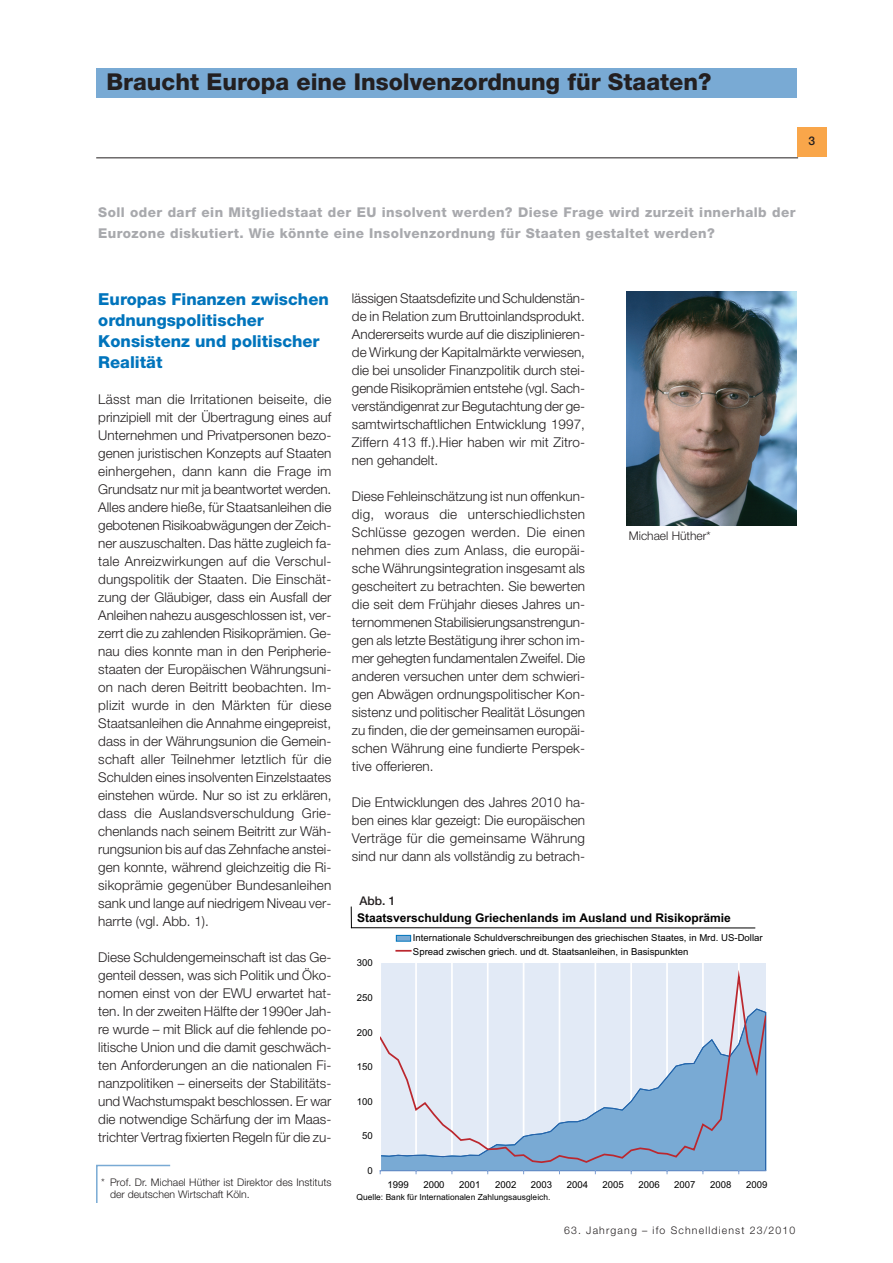
<style>
.page{position:relative;width:893px;height:1263px;background:#fff}
.page>*{position:absolute;margin:0;border:0;box-sizing:border-box;transform-origin:0 0}
.t1{font:800 23.25px "Helvetica Neue LT Std";color:#231f20}
.t2{font:800 16.5px/21px "Helvetica Neue LT Std";color:#0074bc}
.t3{font:300 13.5px/18px "Helvetica Neue LT Std";color:#231f20;text-align:justify}
.t4{font:800 13.5px/21px "Helvetica Neue LT Std";letter-spacing:.03em;color:#a8a9ad}
.t5{font:700 12px "Arial";color:#000001}
.t6{font:300 12px "Helvetica Neue LT Std";color:#231f20}
.t7{font:500 12px "Helvetica Neue LT Std";color:#231f20}
.t8{font:300 10.5px/12.8px "Helvetica Neue LT Std";letter-spacing:.005em;color:#231f20}
.t9{font:300 10.5px "Helvetica Neue LT Std";letter-spacing:.11em;color:#231f20}
.t10{font:9.6px/13.2px "Arial";color:#000001}
.t11{font:8.4px "Arial";color:#000001}
</style>
<div class="page">
<hr style="left:96px;top:157px;width:702px;height:1px;background:#231f20">
<div style="left:796px;top:128px;width:30px;height:29px;background:#f9a64a"></div>
<div style="left:97px;top:68px;width:699px;height:30px;background:#79aad4"></div>
<img style="left:626px;top:292px;width:170px;height:234px">
<svg style="left:96px;top:1164px;width:75px;height:39px"></svg>
<svg style="left:381px;top:1009px;width:385px;height:162px"></svg>
<hr style="left:380px;top:1171px;width:385px;height:1px;background:#7f9fd2">
<svg style="left:380px;top:963px;width:385px;height:201px"></svg>
<div style="left:396px;top:935px;width:14px;height:6px;background:#79aad4"></div>
<div style="left:396px;top:935px;width:15px;height:6px;border:1px solid #0074bc"></div>
<svg style="left:396px;top:950px;width:15px;height:2px"></svg>
<svg style="left:351px;top:907px;width:1px;height:20px"></svg>
<hr style="left:351px;top:927px;width:404px;height:1px;background:#000001">
<h1 class="t1" style="left:106px;top:73px;width:606px">Braucht Europa eine Insolvenzordnung für Staaten?</h1>
<p class="t7" style="left:808px;top:136px;width:8px">3</p>
<p class="t4" style="left:98px;top:203px;width:698px">Soll oder darf ein Mitgliedstaat der EU insolvent werden? Diese Frage wird zurzeit innerhalb der<br>Eurozone diskutiert. Wie könnte eine Insolvenzordnung für Staaten gestaltet werden?</p>
<p class="t2" style="left:98px;top:290px;width:232px">Europas Finanzen zwischen ordnungspolitischer<br>Konsistenz und politischer<br>Realität</p>
<p class="t3" style="left:98px;top:392px;width:235px">Lässt man die Irritationen beiseite, die prinzipiell mit der Übertragung eines auf Unternehmen und Privatpersonen bezo&shy;genen juristischen Konzepts auf Staaten einhergehen, dann kann die Frage im Grundsatz nur mit ja beantwortet werden.<br>Alles andere hieße, für Staatsanleihen die gebotenen Risikoabwägungen der Zeich&shy;ner auszuschalten. Das hätte zugleich fa&shy;tale Anreizwirkungen auf die Verschul&shy;dungspolitik der Staaten. Die Einschät&shy;zung der Gläubiger, dass ein Ausfall der Anleihen nahezu ausgeschlossen ist, ver&shy;zerrt die zu zahlenden Risikoprämien. Ge&shy;nau dies konnte man in den Peripherie&shy;staaten der Europäischen Währungsuni&shy;on nach deren Beitritt beobachten. Im&shy;plizit wurde in den Märkten für diese Staatsanleihen die Annahme eingepreist, dass in der Währungsunion die Gemein&shy;schaft aller Teilnehmer letztlich für die Schulden eines insolventen Einzelstaates einstehen würde. Nur so ist zu erklären, dass die Auslandsverschuldung Grie&shy;chenlands nach seinem Beitritt zur Wäh&shy;rungsunion bis auf das Zehnfache anstei&shy;gen konnte, während gleichzeitig die Ri&shy;sikoprämie gegenüber Bundesanleihen sank und lange auf niedrigem Niveau ver&shy;harrte (vgl. Abb. 1).</p>
<p class="t3" style="left:98px;top:950px;width:235px">Diese Schuldengemeinschaft ist das Ge&shy;genteil dessen, was sich Politik und Öko&shy;nomen einst von der EWU erwartet hat&shy;ten. In der zweiten Hälfte der 1990er Jah&shy;re wurde – mit Blick auf die fehlende po&shy;litische Union und die damit geschwäch&shy;ten Anforderungen an die nationalen Fi&shy;nanzpolitiken – einerseits der Stabilitäts&shy;und Wachstumspakt beschlossen. Er war die notwendige Schärfung der im Maas&shy;trichter Vertrag fixierten Regeln für die zu-</p>
<p class="t8" style="left:110px;top:1177px;width:223px;text-indent:-9px">* Prof. Dr. Michael Hüther ist Direktor des Instituts der deutschen Wirtschaft Köln.</p>
<p class="t3" style="left:352px;top:290px;width:235px">lässigen Staatsdefizite und Schuldenstän&shy;de in Relation zum Bruttoinlandsprodukt.<br>Andererseits wurde auf die disziplinieren&shy;de Wirkung der Kapitalmärkte verwiesen, die bei unsolider Finanzpolitik durch stei&shy;gende Risikoprämien entstehe (vgl. Sach&shy;verständigenrat zur Begutachtung der ge&shy;samtwirtschaftlichen Entwicklung 1997, Ziffern 413 ff.).Hier haben wir mit Zitro&shy;nen gehandelt.</p>
<p class="t3" style="left:352px;top:488px;width:235px">Diese Fehleinschätzung ist nun offenkun&shy;dig, woraus die unterschiedlichsten Schlüsse gezogen werden. Die einen nehmen dies zum Anlass, die europäi&shy;sche Währungsintegration insgesamt als gescheitert zu betrachten. Sie bewerten die seit dem Frühjahr dieses Jahres un&shy;ternommenen Stabilisierungsanstrengun&shy;gen als letzte Bestätigung ihrer schon im&shy;mer gehegten fundamentalen Zweifel. Die anderen versuchen unter dem schwieri&shy;gen Abwägen ordnungspolitischer Kon&shy;sistenz und politischer Realität Lösungen zu finden, die der gemeinsamen europäi&shy;schen Währung eine fundierte Perspek&shy;tive offerieren.</p>
<p class="t3" style="left:352px;top:794px;width:235px">Die Entwicklungen des Jahres 2010 ha&shy;ben eines klar gezeigt: Die europäischen Verträge für die gemeinsame Währung sind nur dann als vollständig zu betrach-</p>
<p class="t7" style="left:359px;top:896px;width:38px">Abb. 1</p>
<p class="t6" style="left:628px;top:532px;width:83px">Michael Hüther*</p>
<p class="t5" style="left:357px;top:913px;width:375px">Staatsverschuldung Griechenlands im Ausland und Risikoprämie</p>
<p class="t10" style="left:357px;top:957px;width:17px">300</p>
<p class="t10" style="left:357px;top:992px;width:17px">250</p>
<p class="t10" style="left:357px;top:1027px;width:17px">200</p>
<p class="t10" style="left:357px;top:1061px;width:17px">150</p>
<p class="t10" style="left:357px;top:1096px;width:17px">100</p>
<p class="t10" style="left:362px;top:1130px;width:12px">50</p>
<p class="t10" style="left:367px;top:1165px;width:7px">0</p>
<p class="t10" style="left:413px;top:932px;width:351px">Internationale Schuldverschreibungen des griechischen Staates, in Mrd. US-Dollar<br>Spread zwischen griech. und dt. Staatsanleihen, in Basispunkten</p>
<p class="t10" style="left:387px;top:1179px;width:23px">1999</p>
<p class="t10" style="left:423px;top:1179px;width:23px">2000</p>
<p class="t10" style="left:459px;top:1179px;width:23px">2001</p>
<p class="t10" style="left:495px;top:1179px;width:23px">2002</p>
<p class="t10" style="left:531px;top:1179px;width:23px">2003</p>
<p class="t10" style="left:566px;top:1179px;width:23px">2004</p>
<p class="t10" style="left:602px;top:1179px;width:23px">2005</p>
<p class="t10" style="left:638px;top:1179px;width:23px">2006</p>
<p class="t10" style="left:674px;top:1179px;width:23px">2007</p>
<p class="t10" style="left:710px;top:1179px;width:23px">2008</p>
<p class="t10" style="left:746px;top:1179px;width:23px">2009</p>
<p class="t11" style="left:356px;top:1194px;width:195px">Quelle: Bank für Internationalen Zahlungsausgleich.</p>
<p class="t9" style="left:564px;top:1227px;width:233px">63. Jahrgang – ifo Schnelldienst 23/2010</p>
</div>
